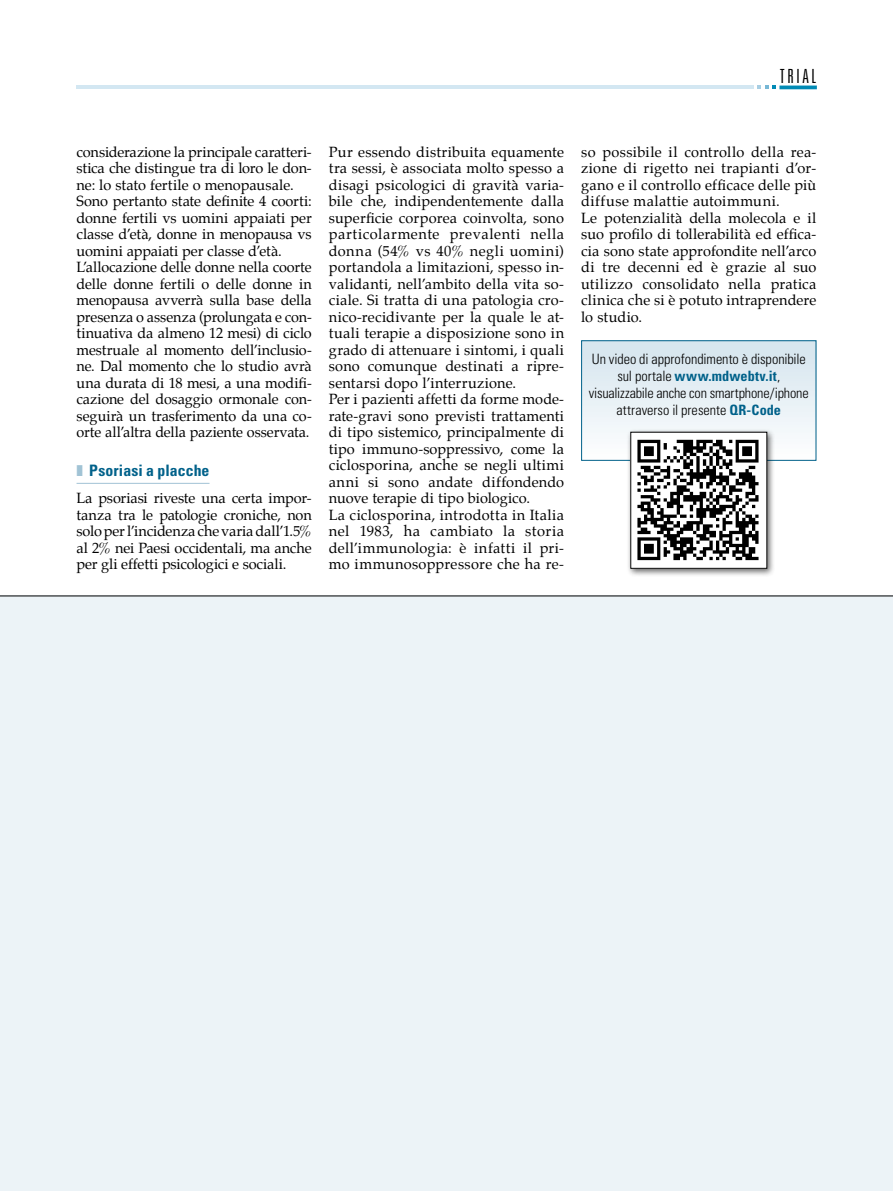
<style>
.page{position:relative;width:893px;height:1191px;background:#fff}
.page>*{position:absolute;margin:0;border:0;box-sizing:border-box;transform-origin:0 0}
.t1{font:300 ultra-condensed 19.5px "Univers";letter-spacing:.13em;color:#000}
.t2{font:700 condensed 15.75px "Univers";letter-spacing:.005em;color:#00618a}
.t3{font:14.55px/16.5px "Palatino";letter-spacing:.01em;color:#000}
.t4{font:14.55px/16.5px "Palatino";letter-spacing:-.01em;color:#000}
.t5{font:300 condensed 14.25px/17.2px "Univers";letter-spacing:-.005em;color:#000;text-align:center}
.s1{color:#a1c3d5}
.s2{font-weight:700;color:#00618a}
</style>
<div class="page">
<hr style="left:779px;top:86px;width:38px;height:3px;background:#008ab5">
<svg style="left:757px;top:86px;width:19px;height:3px"></svg>
<hr style="left:77px;top:86px;width:677px;height:3px;background:#d3e7f2">
<hr style="left:77px;top:483px;width:133px;height:1px;background:#a1c3d5">
<div style="left:0;top:595px;width:893px;height:596px;background:#ecf3f7"></div>
<hr style="left:0;top:595px;width:893px;height:1px;background:#000">
<div style="left:582px;top:341px;width:234px;height:119px;background:linear-gradient(to bottom,#d4e4ed,#fefefe)"></div>
<div style="left:581px;top:340px;width:235px;height:121px;border:1px solid #00618a"></div>
<div style="left:626px;top:428px;width:155px;height:155px;background:#000;opacity:.6"></div>
<div style="left:631px;top:432px;width:136px;height:136px;background:#fff"></div>
<img style="left:637px;top:439px;width:122px;height:122px">
<h1 class="t1" style="left:780px;top:66px;width:38px">Trial</h1>
<p class="t4" style="left:77px;top:145px;width:237px">considerazione la principale caratteri&shy;stica che distingue tra di loro le don&shy;ne: lo stato fertile o menopausale.<br>Sono pertanto state definite 4 coorti: donne fertili vs uomini appaiati per classe d’età, donne in menopausa vs uomini appaiati per classe d’età.<br>L’allocazione delle donne nella coorte delle donne fertili o delle donne in menopausa avverrà sulla base della presenza o assenza (prolungata e con&shy;tinuativa da almeno 12 mesi) di ciclo mestruale al momento dell’inclusio&shy;ne. Dal momento che lo studio avrà una durata di 18 mesi, a una modifi&shy;cazione del dosaggio ormonale con&shy;seguirà un trasferimento da una co&shy;orte all’altra della paziente osservata.</p>
<p class="t2" style="left:77px;top:461px;width:134px"><span class="s1">❚</span> Psoriasi a placche</p>
<p class="t3" style="left:77px;top:491px;width:237px;text-align:justify">La psoriasi riveste una certa impor&shy;tanza tra le patologie croniche, non solo per l’incidenza che varia dall’1.5% al 2% nei Paesi occidentali, ma anche per gli effetti psicologici e sociali.</p>
<p class="t3" style="left:329px;top:145px;width:237px">Pur essendo distribuita equamente tra sessi, è associata molto spesso a disagi psicologici di gravità varia&shy;bile che, indipendentemente dalla superficie corporea coinvolta, sono particolarmente prevalenti nella donna (54% vs 40% negli uomini) portandola a limitazioni, spesso in&shy;validanti, nell’ambito della vita so&shy;ciale. Si tratta di una patologia cro&shy;nico-recidivante per la quale le at&shy;tuali terapie a disposizione sono in grado di attenuare i sintomi, i quali sono comunque destinati a ripre&shy;sentarsi dopo l’interruzione.<br>Per i pazienti affetti da forme mode&shy;rate-gravi sono previsti trattamenti di tipo sistemico, principalmente di tipo immuno-soppressivo, come la ciclosporina, anche se negli ultimi anni si sono andate diffondendo nuove terapie di tipo biologico.<br>La ciclosporina, introdotta in Italia nel 1983, ha cambiato la storia dell’immunologia: è infatti il pri&shy;mo immunosoppressore che ha re-</p>
<p class="t3" style="left:581px;top:145px;width:237px">so possibile il controllo della rea&shy;zione di rigetto nei trapianti d’or&shy;gano e il controllo efficace delle più diffuse malattie autoimmuni.<br>Le potenzialità della molecola e il suo profilo di tollerabilità ed effica&shy;cia sono state approfondite nell’arco di tre decenni ed è grazie al suo utilizzo consolidato nella pratica clinica che si è potuto intraprendere lo studio.</p>
<p class="t5" style="left:589px;top:350px;width:221px">Un video di approfondimento è disponibile sul portale <span class="s2">www.mdwebtv.it</span>, visualizzabile anche con smartphone/iphone attraverso il presente <span class="s2">QR-Code</span></p>
</div>
